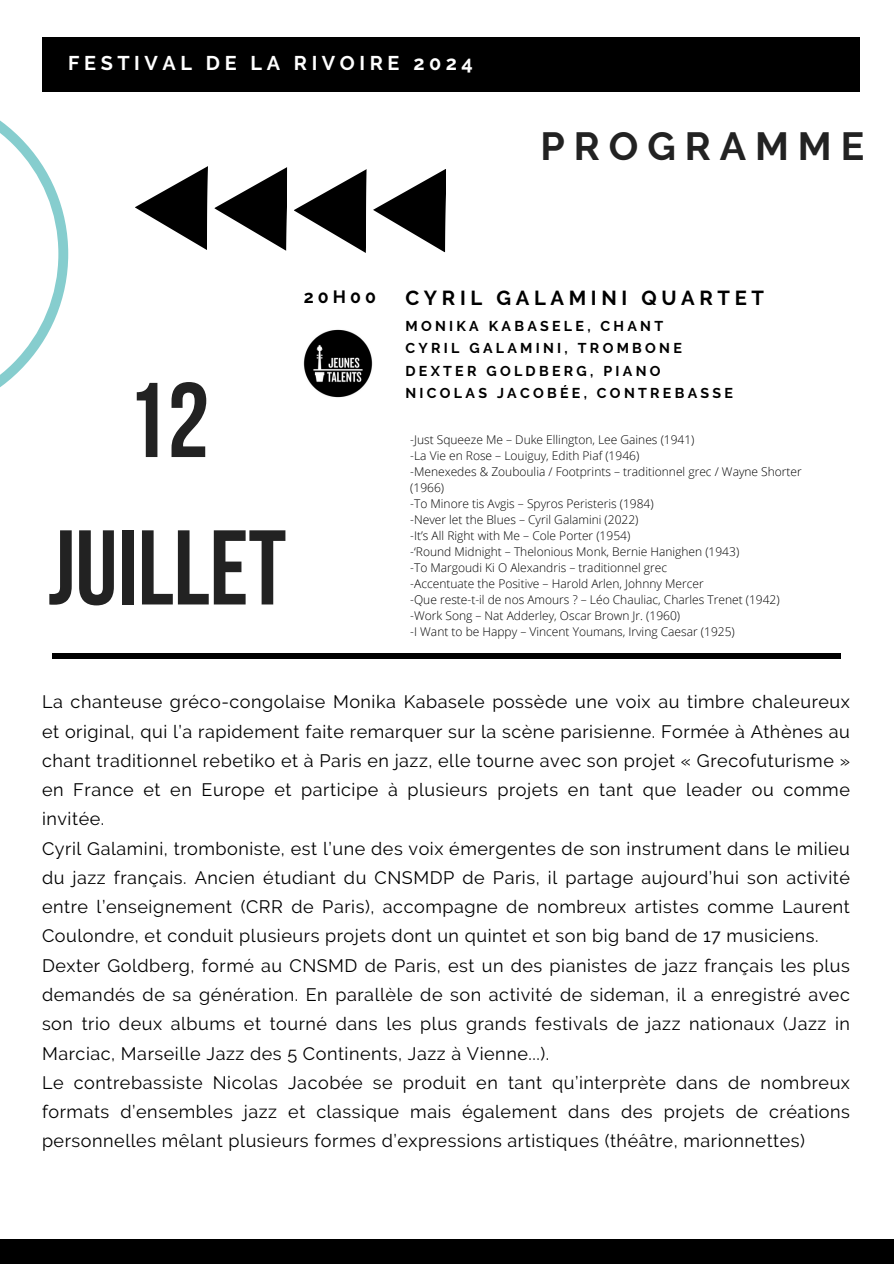
<style>
.page{position:relative;width:894px;height:1264px;background:#fff}
.page>*{position:absolute;margin:0;border:0;box-sizing:border-box;transform-origin:0 0}
.t1{font:700 105.9px/147.3px "Bebas Neue";color:#222;text-align:center}
.t2{font:700 39.15px "Raleway";letter-spacing:.23em;color:#222}
.t3{font:700 20.25px "Raleway";letter-spacing:.23em;color:#000}
.t4{font:700 19.8px "Raleway";letter-spacing:.23em;color:#fff}
.t5{font:18px/29.2px "Raleway";letter-spacing:.03em;color:#000}
.t6{font:700 17.7px "Raleway";letter-spacing:.23em;color:#000}
.t7{font:700 14.25px/22.5px "Raleway";letter-spacing:.23em;color:#000}
.t8{font:300 12px/16px "Open Sans";color:#000}
</style>
<div class="page">
<div style="left:43px;top:38px;width:816px;height:54px;background:#000"></div>
<svg style="left:0;top:89px;width:68px;height:298px"></svg>
<svg style="left:373px;top:169px;width:73px;height:84px"></svg>
<svg style="left:294px;top:169px;width:73px;height:84px"></svg>
<svg style="left:214px;top:167px;width:73px;height:84px"></svg>
<svg style="left:135px;top:166px;width:73px;height:84px"></svg>
<div style="left:52px;top:653px;width:788px;height:6px;background:#000"></div>
<div style="left:0;top:1239px;width:893px;height:24px;background:#000"></div>
<img style="left:303px;top:329px;width:70px;height:69px">
<h6 class="t4" style="left:68px;top:52px;width:406px">FESTIVAL DE LA RIVOIRE 2024</h6>
<p class="t2" style="left:540px;top:123px;width:325px">PROGRAMME</p>
<h3 class="t1" style="left:48px;top:357px;width:239px">12<br>JUILLET</h3>
<p class="t6" style="left:304px;top:286px;width:74px">20H00</p>
<h1 class="t3" style="left:405px;top:286px;width:360px">CYRIL GALAMINI QUARTET</h1>
<h1 class="t7" style="left:405px;top:314px;width:329px">MONIKA KABASELE, CHANT<br>CYRIL GALAMINI, TROMBONE<br>DEXTER GOLDBERG, PIANO<br>NICOLAS JACOBÉE, CONTREBASSE</h1>
<p class="t8" style="left:410px;top:431px;width:286px">-Just Squeeze Me – Duke Ellington, Lee Gaines (1941)</p>
<p class="t8" style="left:410px;top:447px;width:230px">-La Vie en Rose – Louiguy, Edith Piaf (1946)</p>
<p class="t8" style="left:410px;top:463px;width:393px">-Menexedes &amp; Zouboulia / Footprints – traditionnel grec / Wayne Shorter (1966)</p>
<p class="t8" style="left:410px;top:495px;width:245px">-To Minore tis Avgis – Spyros Peristeris (1984)</p>
<p class="t8" style="left:410px;top:511px;width:230px">-Never let the Blues – Cyril Galamini (2022)</p>
<p class="t8" style="left:410px;top:527px;width:221px">-It’s All Right with Me – Cole Porter (1954)</p>
<p class="t8" style="left:410px;top:543px;width:330px">-‘Round Midnight – Thelonious Monk, Bernie Hanighen (1943)</p>
<p class="t8" style="left:410px;top:559px;width:258px">-To Margoudi Ki O Alexandris – traditionnel grec</p>
<p class="t8" style="left:410px;top:575px;width:295px">-Accentuate the Positive – Harold Arlen, Johnny Mercer</p>
<p class="t8" style="left:410px;top:591px;width:371px">-Que reste-t-il de nos Amours ? – Léo Chauliac, Charles Trenet (1942)</p>
<p class="t8" style="left:410px;top:607px;width:271px">-Work Song – Nat Adderley, Oscar Brown Jr. (1960)</p>
<h4 class="t8" style="left:410px;top:623px;width:326px">-I Want to be Happy – Vincent Youmans, Irving Caesar (1925)</h4>
<h2 class="t5" style="left:42px;top:687px;width:809px">La chanteuse gréco-congolaise Monika Kabasele possède une voix au timbre chaleureux et original, qui l’a rapidement faite remarquer sur la scène parisienne. Formée à Athènes au chant traditionnel rebetiko et à Paris en jazz, elle tourne avec son projet « Grecofuturisme » en France et en Europe et participe à plusieurs projets en tant que leader ou comme invitée.<br>Cyril Galamini, tromboniste, est l’une des voix émergentes de son instrument dans le milieu du jazz français. Ancien étudiant du CNSMDP de Paris, il partage aujourd’hui son activité entre l’enseignement (CRR de Paris), accompagne de nombreux artistes comme Laurent Coulondre, et conduit plusieurs projets dont un quintet et son big band de 17 musiciens.<br>Dexter Goldberg, formé au CNSMD de Paris, est un des pianistes de jazz français les plus demandés de sa génération. En parallèle de son activité de sideman, il a enregistré avec son trio deux albums et tourné dans les plus grands festivals de jazz nationaux (Jazz in Marciac, Marseille Jazz des 5 Continents, Jazz à Vienne...).<br>Le contrebassiste Nicolas Jacobée se produit en tant qu’interprète dans de nombreux formats d’ensembles jazz et classique mais également dans des projets de créations personnelles mêlant plusieurs formes d’expressions artistiques (théâtre, marionnettes)</h2>
</div>
